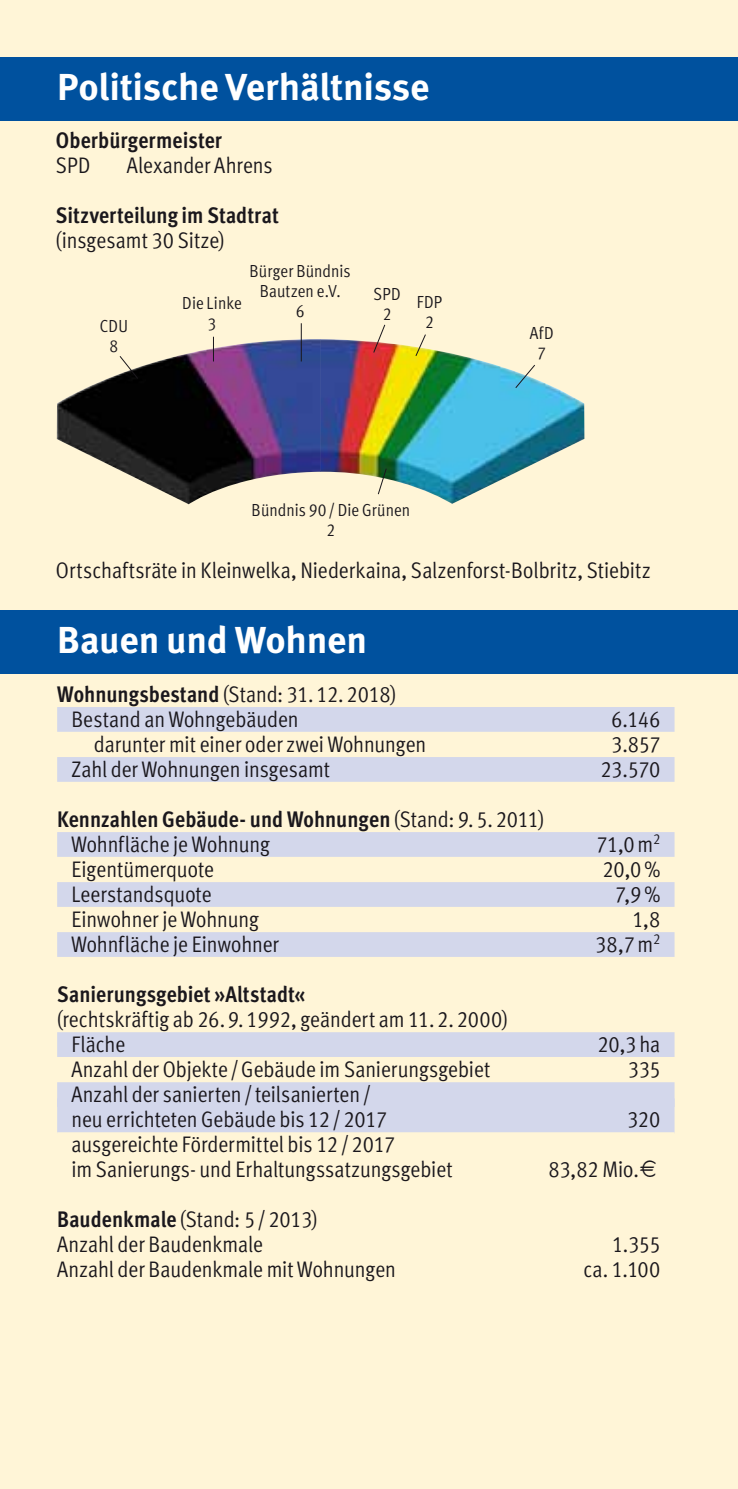
<style>
.page{position:relative;width:738px;height:1489px;background:#fff}
.page>*{position:absolute;margin:0;border:0;box-sizing:border-box;transform-origin:0 0}
.t1{font:700 37.5px "Meta Pro";letter-spacing:-.01em;color:#fff}
.t2{font:22.5px/25px "Meta Cond Normal LF";letter-spacing:-.005em;color:#1a171c}
.t3{font:22.5px "Meta Cond Bold LF";letter-spacing:.005em;color:#1a171c}
.t4{font:17.5px/20px "Meta Cond Normal LF";letter-spacing:.005em;color:#1a171c;text-align:center}
.s1{font-family:"Meta Cond Bold LF"}
.s2{font-family:"Meta Cond Normal LF"}
.s3{font-family:"Euro Post";font-size:23px}
</style>
<div class="page">
<div style="left:0;top:0;width:737px;height:1488px;background:#fff5d7"></div>
<div style="left:57px;top:707px;width:617px;height:24px;background:#d3d7eb"></div>
<div style="left:57px;top:757px;width:617px;height:24px;background:#d3d7eb"></div>
<div style="left:57px;top:832px;width:617px;height:24px;background:#d3d7eb"></div>
<div style="left:57px;top:882px;width:617px;height:24px;background:#d3d7eb"></div>
<div style="left:57px;top:932px;width:617px;height:24px;background:#d3d7eb"></div>
<div style="left:57px;top:1032px;width:617px;height:24px;background:#d3d7eb"></div>
<div style="left:57px;top:1082px;width:617px;height:24px;background:#d3d7eb"></div>
<div style="left:57px;top:1098px;width:617px;height:35px;background:#d3d7eb"></div>
<div style="left:57px;top:1132px;width:617px;height:24px;background:#fff5d7"></div>
<div style="left:0;top:610px;width:737px;height:63px;background:#00519e"></div>
<div style="left:0;top:57px;width:737px;height:63px;background:#00519e"></div>
<img style="left:57px;top:339px;width:527px;height:165px">
<svg style="left:119px;top:355px;width:20px;height:24px"></svg>
<svg style="left:213px;top:337px;width:1px;height:24px"></svg>
<hr style="left:300px;top:323px;width:1px;height:38px;background:#1a171c">
<svg style="left:372px;top:324px;width:13px;height:29px"></svg>
<svg style="left:377px;top:467px;width:10px;height:28px"></svg>
<svg style="left:414px;top:334px;width:12px;height:23px"></svg>
<svg style="left:514px;top:364px;width:21px;height:25px"></svg>
<h1 class="t1" style="left:57px;top:63px;width:373px">Politische Verhältnisse</h1>
<p class="t3" style="left:56px;top:127px;width:167px">Oberbürgermeister</p>
<p class="t2" style="left:56px;top:153px;width:36px">SPD</p>
<p class="t2" style="left:127px;top:153px;width:147px">Alexander Ahrens</p>
<p class="t3" style="left:56px;top:202px;width:224px">Sitzverteilung im Stadtrat</p>
<p class="t2" style="left:56px;top:228px;width:170px">(insgesamt 30 Sitze)</p>
<p class="t4" style="left:100px;top:315px;width:30px">CDU<br>8</p>
<p class="t4" style="left:182px;top:293px;width:61px">Die Linke<br>3</p>
<p class="t4" style="left:249px;top:261px;width:103px">Bürger Bündnis<br>Bautzen e.V.<br>6</p>
<p class="t4" style="left:373px;top:283px;width:29px">SPD<br>2</p>
<p class="t4" style="left:416px;top:291px;width:27px">FDP<br>2</p>
<p class="t4" style="left:251px;top:499px;width:160px">Bündnis 90 / Die Grünen<br>2</p>
<p class="t4" style="left:529px;top:322px;width:25px">AfD<br>7</p>
<p class="t2" style="left:56px;top:557px;width:595px">Ortschaftsräte in Kleinwelka, Niederkaina, Salzenforst-Bolbritz, Stiebitz</p>
<h1 class="t1" style="left:57px;top:616px;width:311px">Bauen und Wohnen</h1>
<p class="t2" style="left:71px;top:681px;width:326px;text-indent:-14px"><span class="s1">Wohnungsbestand</span> (Stand: 31. 12. 2018)<br>Bestand an Wohngebäuden</p>
<p class="t2" style="left:610px;top:706px;width:51px">6.146</p>
<p class="t2" style="left:94px;top:731px;width:334px">darunter mit einer oder zwei Wohnungen</p>
<p class="t2" style="left:610px;top:731px;width:51px">3.857</p>
<p class="t2" style="left:71px;top:756px;width:260px">Zahl der Wohnungen insgesamt</p>
<p class="t2" style="left:600px;top:756px;width:61px">23.570</p>
<p class="t3" style="left:57px;top:805px;width:488px">Kennzahlen Gebäude- und Wohnungen <span class="s2">(Stand: 9. 5. 2011)</span></p>
<p class="t2" style="left:71px;top:831px;width:200px">Wohnfläche je Wohnung</p>
<p class="t2" style="left:595px;top:831px;width:66px">71,0 m<sup>2</sup></p>
<p class="t2" style="left:71px;top:856px;width:144px">Eigentümerquote</p>
<p class="t2" style="left:602px;top:856px;width:59px">20,0 %</p>
<p class="t2" style="left:71px;top:881px;width:142px">Leerstandsquote</p>
<p class="t2" style="left:614px;top:881px;width:47px">7,9 %</p>
<p class="t2" style="left:71px;top:906px;width:189px">Einwohner je Wohnung</p>
<p class="t2" style="left:632px;top:906px;width:29px">1,8</p>
<p class="t2" style="left:71px;top:931px;width:209px">Wohnfläche je Einwohner</p>
<p class="t2" style="left:594px;top:931px;width:67px">38,7 m<sup>2</sup></p>
<p class="t3" style="left:57px;top:980px;width:249px">Sanierungsgebiet »Altstadt«</p>
<p class="t2" style="left:71px;top:1006px;width:437px;text-indent:-14px">(rechtskräftig ab 26. 9. 1992, geändert am 11. 2. 2000)<br>Fläche</p>
<p class="t2" style="left:597px;top:1031px;width:64px">20,3 ha</p>
<p class="t2" style="left:71px;top:1056px;width:420px">Anzahl der Objekte / Gebäude im Sanierungsgebiet</p>
<p class="t2" style="left:627px;top:1056px;width:34px">335</p>
<p class="t2" style="left:71px;top:1081px;width:317px">Anzahl der sanierten /teilsanierten / neu errichteten Gebäude bis 12 / 2017</p>
<p class="t2" style="left:626px;top:1106px;width:35px">320</p>
<p class="t2" style="left:71px;top:1131px;width:382px">ausgereichte Fördermittel bis 12 / 2017<br>im Sanierungs- und Erhaltungssatzungsgebiet</p>
<p class="t2" style="left:57px;top:1206px;width:262px"><span class="s1">Baudenkmale</span> (Stand: 5 / 2013)<br>Anzahl der Baudenkmale</p>
<p class="t2" style="left:548px;top:1156px;width:113px">83,82 Mio.<span class="s3">e</span></p>
<p class="t2" style="left:611px;top:1231px;width:50px">1.355</p>
<p class="t2" style="left:57px;top:1256px;width:340px">Anzahl der Baudenkmale mit Wohnungen</p>
<p class="t2" style="left:583px;top:1256px;width:78px">ca. 1.100</p>
</div>
